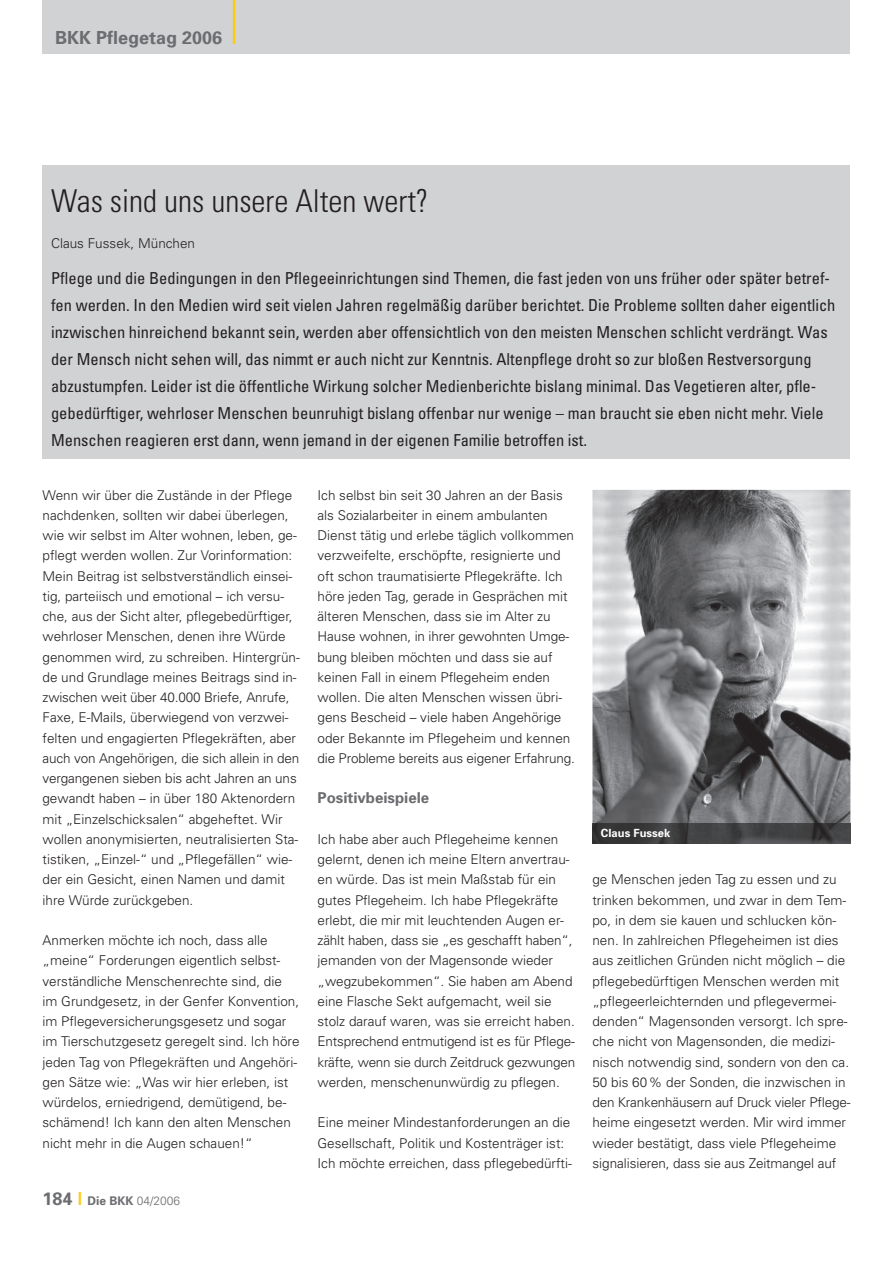
<style>
.page{position:relative;width:893px;height:1263px;background:#fff}
.page>*{position:absolute;margin:0;border:0;box-sizing:border-box;transform-origin:0 0}
.t1{font:300 condensed 31.5px "Univers";color:#231f20}
.t2{font:700 18px "Univers";color:#6c6d70}
.t3{font:condensed 16.5px/27px "Univers";color:#231f20}
.t4{font:700 15px "Univers";color:#6c6d70}
.t5{font:300 13.5px/20.2px "Univers";color:#231f20}
.t6{font:300 12px "Univers";color:#6c6d70}
.t7{font:700 11.25px "Univers";color:#fff}
.s1{font-weight:700;font-size:18px}
.s2{font-weight:900;font-size:18px;color:#feca0a}
.s3{font-weight:700}
</style>
<div class="page">
<div style="left:43px;top:0;width:807px;height:54px;background:#d1d2d4"></div>
<hr style="left:233px;top:0;width:2px;height:44px;background:#feca0a">
<div style="left:43px;top:166px;width:807px;height:293px;background:#d1d2d4"></div>
<img style="left:592px;top:490px;width:258px;height:334px">
<img style="left:592px;top:824px;width:258px;height:20px">
<h2 class="t2" style="left:55px;top:31px;width:169px">BKK Pflegetag 2006</h2>
<h1 class="t1" style="left:51px;top:189px;width:379px">Was sind uns unsere Alten wert?</h1>
<p class="t5" style="left:51px;top:234px;width:146px">Claus Fussek, München</p>
<p class="t3" style="left:51px;top:266px;width:786px">Pflege und die Bedingungen in den Pflegeeinrichtungen sind Themen, die fast jeden von uns früher oder später betref&shy;fen werden. In den Medien wird seit vielen Jahren regelmäßig darüber berichtet. Die Probleme sollten daher eigentlich inzwischen hinreichend bekannt sein, werden aber offensichtlich von den meisten Menschen schlicht verdrängt. Was der Mensch nicht sehen will, das nimmt er auch nicht zur Kenntnis. Altenpflege droht so zur bloßen Restversorgung abzustumpfen. Leider ist die öffentliche Wirkung solcher Medienberichte bislang minimal. Das Vegetieren alter, pfle&shy;gebedürftiger, wehrloser Menschen beunruhigt bislang offenbar nur wenige – man braucht sie eben nicht mehr. Viele Menschen reagieren erst dann, wenn jemand in der eigenen Familie betroffen ist.</p>
<p class="t5" style="left:43px;top:486px;width:259px">Wenn wir über die Zustände in der Pflege nachdenken, sollten wir dabei überlegen, wie wir selbst im Alter wohnen, leben, ge&shy;pflegt werden wollen. Zur Vorinformation:<br>Mein Beitrag ist selbstverständlich einsei&shy;tig, parteiisch und emotional – ich versu&shy;che, aus der Sicht alter, pflegebedürftiger, wehrloser Menschen, denen ihre Würde genommen wird, zu schreiben. Hintergrün&shy;de und Grundlage meines Beitrags sind in&shy;zwischen weit über 40.000 Briefe, Anrufe, Faxe, E-Mails, überwiegend von verzwei&shy;felten und engagierten Pflegekräften, aber auch von Angehörigen, die sich allein in den vergangenen sieben bis acht Jahren an uns gewandt haben – in über 180 Aktenordern mit „Einzelschicksalen“ abgeheftet. Wir wollen anonymisierten, neutralisierten Sta&shy;tistiken, „Einzel-“ und „Pflegefällen“ wie&shy;der ein Gesicht, einen Namen und damit ihre Würde zurückgeben.</p>
<p class="t5" style="left:43px;top:931px;width:259px">Anmerken möchte ich noch, dass alle „meine“ Forderungen eigentlich selbst&shy;verständliche Menschenrechte sind, die im Grundgesetz, in der Genfer Konvention, im Pflegeversicherungsgesetz und sogar im Tierschutzgesetz geregelt sind. Ich höre jeden Tag von Pflegekräften und Angehöri&shy;gen Sätze wie: „Was wir hier erleben, ist würdelos, erniedrigend, demütigend, be&shy;schämend! Ich kann den alten Menschen nicht mehr in die Augen schauen!“</p>
<p class="t6" style="left:43px;top:1197px;width:139px"><span class="s1">184</span> <span class="s2">|</span> <span class="s3">Die BKK</span> 04/2006</p>
<p class="t5" style="left:318px;top:486px;width:259px">Ich selbst bin seit 30 Jahren an der Basis als Sozialarbeiter in einem ambulanten Dienst tätig und erlebe täglich vollkommen verzweifelte, erschöpfte, resignierte und oft schon traumatisierte Pflegekräfte. Ich höre jeden Tag, gerade in Gesprächen mit älteren Menschen, dass sie im Alter zu Hause wohnen, in ihrer gewohnten Umge&shy;bung bleiben möchten und dass sie auf keinen Fall in einem Pflegeheim enden wollen. Die alten Menschen wissen übri&shy;gens Bescheid – viele haben Angehörige oder Bekannte im Pflegeheim und kennen die Probleme bereits aus eigener Erfahrung.</p>
<p class="t4" style="left:318px;top:792px;width:113px">Positivbeispiele</p>
<p class="t5" style="left:318px;top:830px;width:259px">Ich habe aber auch Pflegeheime kennen gelernt, denen ich meine Eltern anvertrau&shy;en würde. Das ist mein Maßstab für ein gutes Pflegeheim. Ich habe Pflegekräfte erlebt, die mir mit leuchtenden Augen er&shy;zählt haben, dass sie „es geschafft haben“, jemanden von der Magensonde wieder „wegzubekommen“. Sie haben am Abend eine Flasche Sekt aufgemacht, weil sie stolz darauf waren, was sie erreicht haben.<br>Entsprechend entmutigend ist es für Pflege&shy;kräfte, wenn sie durch Zeitdruck gezwungen werden, menschenunwürdig zu pflegen.</p>
<p class="t5" style="left:318px;top:1114px;width:256px">Eine meiner Mindestanforderungen an die<br>Gesellschaft, Politik und Kostenträger ist:<br>Ich möchte erreichen, dass pflegebedürfti-</p>
<p class="t7" style="left:601px;top:829px;width:71px">Claus Fussek</p>
<p class="t5" style="left:592px;top:871px;width:259px">ge Menschen jeden Tag zu essen und zu trinken bekommen, und zwar in dem Tem&shy;po, in dem sie kauen und schlucken kön&shy;nen. In zahlreichen Pflegeheimen ist dies aus zeitlichen Gründen nicht möglich – die pflegebedürftigen Menschen werden mit „pflegeerleichternden und pflegevermei&shy;denden“ Magensonden versorgt. Ich spre&shy;che nicht von Magensonden, die medizi&shy;nisch notwendig sind, sondern von den ca.<br>50 bis 60 % der Sonden, die inzwischen in den Krankenhäusern auf Druck vieler Pflege&shy;heime eingesetzt werden. Mir wird immer wieder bestätigt, dass viele Pflegeheime signalisieren, dass sie aus Zeitmangel auf</p>
</div>
